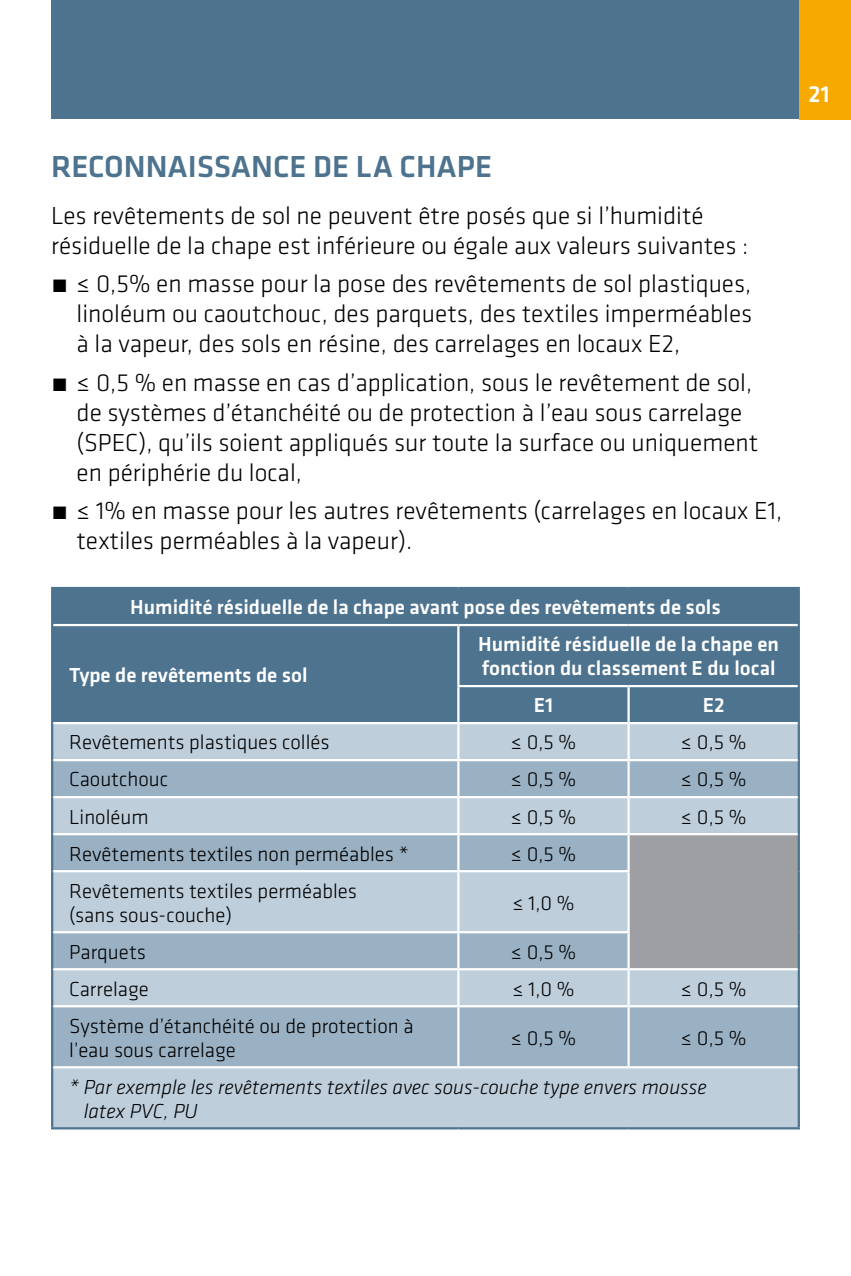
<style>
.page{position:relative;width:851px;height:1276px;background:#fff}
.page>*{position:absolute;margin:0;border:0;box-sizing:border-box;transform-origin:0 0}
.t1{font:500 31.5px "Klavika";color:#4d738f}
.t2{font:300 25.5px/30px "Klavika";color:#000}
.t3{font:500 24px "Klavika";color:#fff}
.t4{font:300 21px/24px "Klavika";color:#000}
.t5{font:500 21px/24px "Klavika";color:#fff}
.t6{font:italic 300 21px/24px "Klavika";color:#000}
</style>
<div class="page">
<div style="left:51px;top:0;width:799px;height:119px;background:#4d738f"></div>
<div style="left:799px;top:0;width:51px;height:119px;background:#f6aa00"></div>
<div style="left:53px;top:589px;width:744px;height:133px;background:#4d738f"></div>
<div style="left:53px;top:724px;width:744px;height:403px;background:#becedb"></div>
<svg style="left:53px;top:761px;width:744px;height:305px;background:#aabece"></svg>
<div style="left:628px;top:834px;width:170px;height:135px;background:#9e9fa2"></div>
<hr style="left:51px;top:587px;width:407px;height:2px;background:#4d738f">
<hr style="left:51px;top:589px;width:2px;height:36px;background:#4d738f">
<hr style="left:458px;top:587px;width:170px;height:2px;background:#4d738f">
<hr style="left:628px;top:587px;width:171px;height:2px;background:#4d738f">
<hr style="left:797px;top:589px;width:2px;height:36px;background:#4d738f">
<hr style="left:51px;top:625px;width:2px;height:61px;background:#4d738f">
<hr style="left:51px;top:686px;width:2px;height:37px;background:#4d738f">
<hr style="left:797px;top:625px;width:2px;height:61px;background:#4d738f">
<hr style="left:797px;top:686px;width:2px;height:37px;background:#4d738f">
<hr style="left:51px;top:723px;width:2px;height:37px;background:#4d738f">
<hr style="left:797px;top:723px;width:2px;height:37px;background:#4d738f">
<hr style="left:51px;top:760px;width:2px;height:37px;background:#4d738f">
<hr style="left:797px;top:760px;width:2px;height:37px;background:#4d738f">
<hr style="left:51px;top:797px;width:2px;height:37px;background:#4d738f">
<hr style="left:797px;top:797px;width:2px;height:37px;background:#4d738f">
<hr style="left:51px;top:834px;width:2px;height:37px;background:#4d738f">
<hr style="left:797px;top:834px;width:2px;height:37px;background:#4d738f">
<hr style="left:797px;top:871px;width:2px;height:61px;background:#4d738f">
<hr style="left:797px;top:932px;width:2px;height:37px;background:#4d738f">
<hr style="left:51px;top:871px;width:2px;height:61px;background:#4d738f">
<hr style="left:51px;top:932px;width:2px;height:37px;background:#4d738f">
<hr style="left:51px;top:969px;width:2px;height:37px;background:#4d738f">
<hr style="left:797px;top:969px;width:2px;height:37px;background:#4d738f">
<hr style="left:51px;top:1006px;width:2px;height:61px;background:#4d738f">
<hr style="left:797px;top:1006px;width:2px;height:61px;background:#4d738f">
<hr style="left:51px;top:1067px;width:2px;height:60px;background:#4d738f">
<hr style="left:797px;top:1067px;width:2px;height:60px;background:#4d738f">
<hr style="left:51px;top:1127px;width:407px;height:2px;background:#4d738f">
<hr style="left:458px;top:1127px;width:170px;height:2px;background:#4d738f">
<hr style="left:628px;top:1127px;width:171px;height:2px;background:#4d738f">
<hr style="left:53px;top:624px;width:405px;height:2px;background:#fff">
<hr style="left:458px;top:624px;width:170px;height:2px;background:#fff">
<hr style="left:457px;top:626px;width:2px;height:59px;background:#fff">
<hr style="left:628px;top:624px;width:169px;height:2px;background:#fff">
<hr style="left:457px;top:685px;width:171px;height:2px;background:#fff">
<hr style="left:457px;top:687px;width:2px;height:35px;background:#fff">
<hr style="left:628px;top:685px;width:169px;height:2px;background:#fff">
<hr style="left:627px;top:687px;width:2px;height:35px;background:#fff">
<hr style="left:457px;top:724px;width:2px;height:35px;background:#fff">
<hr style="left:627px;top:724px;width:2px;height:35px;background:#fff">
<hr style="left:53px;top:759px;width:405px;height:2px;background:#fff">
<hr style="left:458px;top:759px;width:170px;height:2px;background:#fff">
<hr style="left:457px;top:761px;width:2px;height:35px;background:#fff">
<hr style="left:628px;top:759px;width:169px;height:2px;background:#fff">
<hr style="left:627px;top:761px;width:2px;height:35px;background:#fff">
<hr style="left:53px;top:796px;width:405px;height:2px;background:#fff">
<hr style="left:458px;top:796px;width:170px;height:2px;background:#fff">
<hr style="left:457px;top:798px;width:2px;height:35px;background:#fff">
<hr style="left:628px;top:796px;width:169px;height:2px;background:#fff">
<hr style="left:627px;top:798px;width:2px;height:35px;background:#fff">
<hr style="left:53px;top:833px;width:405px;height:2px;background:#fff">
<hr style="left:458px;top:833px;width:170px;height:2px;background:#fff">
<hr style="left:457px;top:835px;width:2px;height:35px;background:#fff">
<hr style="left:628px;top:833px;width:169px;height:2px;background:#fff">
<hr style="left:627px;top:835px;width:2px;height:35px;background:#fff">
<hr style="left:53px;top:870px;width:405px;height:2px;background:#fff">
<hr style="left:458px;top:870px;width:171px;height:2px;background:#fff">
<hr style="left:457px;top:872px;width:2px;height:59px;background:#fff">
<hr style="left:627px;top:872px;width:2px;height:59px;background:#fff">
<hr style="left:53px;top:931px;width:405px;height:2px;background:#fff">
<hr style="left:458px;top:931px;width:171px;height:2px;background:#fff">
<hr style="left:457px;top:933px;width:2px;height:35px;background:#fff">
<hr style="left:627px;top:933px;width:2px;height:35px;background:#fff">
<hr style="left:53px;top:968px;width:405px;height:2px;background:#fff">
<hr style="left:458px;top:968px;width:170px;height:2px;background:#fff">
<hr style="left:457px;top:970px;width:2px;height:35px;background:#fff">
<hr style="left:628px;top:968px;width:169px;height:2px;background:#fff">
<hr style="left:627px;top:970px;width:2px;height:35px;background:#fff">
<hr style="left:53px;top:1005px;width:405px;height:2px;background:#fff">
<hr style="left:458px;top:1005px;width:170px;height:2px;background:#fff">
<hr style="left:457px;top:1007px;width:2px;height:59px;background:#fff">
<hr style="left:628px;top:1005px;width:169px;height:2px;background:#fff">
<hr style="left:627px;top:1007px;width:2px;height:59px;background:#fff">
<hr style="left:53px;top:1066px;width:405px;height:2px;background:#fff">
<hr style="left:458px;top:1066px;width:170px;height:2px;background:#fff">
<hr style="left:628px;top:1066px;width:169px;height:2px;background:#fff">
<p class="t1" style="left:51px;top:145px;width:442px">RECONNAISSANCE DE LA CHAPE</p>
<p class="t2" style="left:51px;top:200px;width:698px">Les revêtements de sol ne peuvent être posés que si l’humidité résiduelle de la chape est inférieure ou égale aux valeurs suivantes :</p>
<p class="t2" style="left:77px;top:268px;width:677px;text-align:justify;text-indent:-26px">́ ≤ 0,5% en masse pour la pose des revêtements de sol plastiques, linoléum ou caoutchouc, des parquets, des textiles imperméables à la vapeur, des sols en résine, des carrelages en locaux E2,</p>
<p class="t2" style="left:77px;top:367px;width:683px;text-indent:-26px">́ ≤ 0,5 % en masse en cas d’application, sous le revêtement de sol, de systèmes d’étanchéité ou de protection à l’eau sous carrelage (SPEC), qu’ils soient appliqués sur toute la surface ou uniquement en périphérie du local,</p>
<p class="t2" style="left:77px;top:495px;width:707px;text-indent:-26px">́ ≤ 1% en masse pour les autres revêtements (carrelages en locaux E1, textiles perméables à la vapeur).</p>
<p class="t5" style="left:130px;top:595px;width:592px">Humidité résiduelle de la chape avant pose des revêtements de sols</p>
<p class="t5" style="left:69px;top:662px;width:240px">Type de revêtements de sol</p>
<p class="t5" style="left:478px;top:632px;width:302px">Humidité résiduelle de la chape en fonction du classement E du local</p>
<p class="t5" style="left:533px;top:693px;width:21px">E1</p>
<p class="t5" style="left:702px;top:693px;width:23px">E2</p>
<p class="t4" style="left:69px;top:730px;width:262px">Revêtements plastiques collés</p>
<p class="t4" style="left:510px;top:730px;width:67px">≤ 0,5 %</p>
<p class="t4" style="left:680px;top:730px;width:67px">≤ 0,5 %</p>
<p class="t4" style="left:69px;top:767px;width:100px">Caoutchouc</p>
<p class="t4" style="left:510px;top:767px;width:67px">≤ 0,5 %</p>
<p class="t4" style="left:680px;top:767px;width:67px">≤ 0,5 %</p>
<p class="t4" style="left:69px;top:804px;width:81px">Linoléum</p>
<p class="t4" style="left:510px;top:804px;width:67px">≤ 0,5 %</p>
<p class="t4" style="left:680px;top:804px;width:67px">≤ 0,5 %</p>
<p class="t4" style="left:69px;top:841px;width:341px">Revêtements textiles non perméables *</p>
<p class="t4" style="left:510px;top:841px;width:67px">≤ 0,5 %</p>
<p class="t4" style="left:69px;top:878px;width:289px">Revêtements textiles perméables (sans sous-couche)</p>
<p class="t4" style="left:512px;top:890px;width:64px">≤ 1,0 %</p>
<p class="t4" style="left:69px;top:939px;width:78px">Parquets</p>
<p class="t4" style="left:510px;top:939px;width:67px">≤ 0,5 %</p>
<p class="t4" style="left:69px;top:976px;width:81px">Carrelage</p>
<p class="t4" style="left:512px;top:976px;width:64px">≤ 1,0 %</p>
<p class="t4" style="left:680px;top:976px;width:67px">≤ 0,5 %</p>
<p class="t4" style="left:69px;top:1013px;width:346px">Système d’étanchéité ou de protection à l’eau sous carrelage</p>
<p class="t4" style="left:510px;top:1025px;width:67px">≤ 0,5 %</p>
<p class="t4" style="left:680px;top:1025px;width:67px">≤ 0,5 %</p>
<p class="t6" style="left:84px;top:1074px;width:624px;text-indent:-15px">* Par exemple les revêtements textiles avec sous-couche type envers mousse latex PVC, PU</p>
<p class="t3" style="left:808px;top:78px;width:23px">21</p>
</div>
